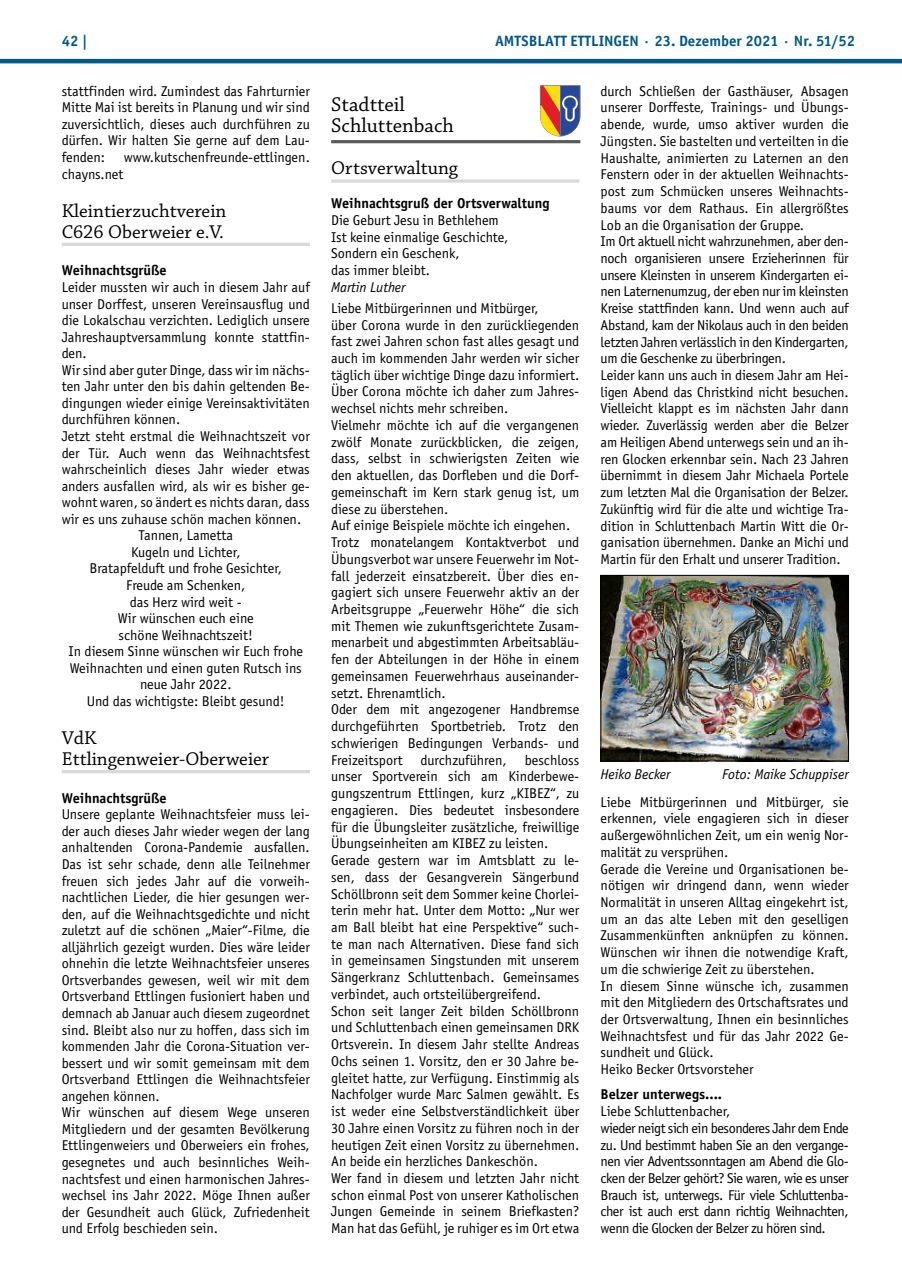
<style>
.page{position:relative;width:902px;height:1280px;background:#fff}
.page>*{position:absolute;margin:0;border:0;box-sizing:border-box;transform-origin:0 0}
.t1{font:21px/21px "Chaparral Pro";color:#000}
.t2{font:19.5px/21px "Chaparral Pro";color:#000}
.t3{font:700 15px "Officina Sans";color:#00588b}
.t4{font:14.25px/16.8px "Officina Sans";color:#000}
.t5{font:14.25px/16.6px "Officina Sans";letter-spacing:-.03em;color:#000}
.t6{font:700 14.25px "Officina Sans";color:#000}
.t7{font:italic 14.25px "Officina Sans";color:#000}
</style>
<div class="page">
<hr style="left:0;top:59px;width:901px;height:4px;background:#00588b">
<hr style="left:62px;top:243px;width:248px;height:3px;background:#d8d8d9">
<hr style="left:62px;top:770px;width:248px;height:3px;background:#d8d8d9">
<hr style="left:331px;top:179px;width:248px;height:4px;background:#e0e0e1">
<hr style="left:331px;top:140px;width:249px;height:3px;background:#5c5b5b">
<svg style="left:540px;top:85px;width:40px;height:51px;background:#a17c6b"></svg>
<img style="left:602px;top:577px;width:244px;height:182px">
<div style="left:600px;top:575px;width:248px;height:186px;border:1px solid #000"></div>
<p class="t3" style="left:62px;top:32px;width:28px">42 |</p>
<p class="t3" style="left:495px;top:32px;width:361px">AMTSBLATT ETTLINGEN · 23. Dezember 2021 · Nr. 51/52</p>
<p class="t4" style="left:62px;top:83px;width:250px;text-align:justify">stattfinden wird. Zumindest das Fahrturnier Mitte Mai ist bereits in Planung und wir sind zuversichtlich, dieses auch durchführen zu dürfen. Wir halten Sie gerne auf dem Lau&shy;fenden:</p>
<p class="t4" style="left:600px;top:83px;width:250px">durch Schließen der Gasthäuser, Absagen unserer Dorffeste, Trainings- und Übungs&shy;abende, wurde, umso aktiver wurden die Jüngsten. Sie bastelten und verteilten in die Haushalte, animierten zu Laternen an den Fenstern oder in der aktuellen Weihnachts&shy;post zum Schmücken unseres Weihnachts&shy;baums vor dem Rathaus. Ein allergrößtes Lob an die Organisation der Gruppe.<br>Im Ort aktuell nicht wahrzunehmen, aber den&shy;noch organisieren unsere Erzieherinnen für unsere Kleinsten in unserem Kindergarten ei&shy;nen Laternenumzug, der eben nur im kleinsten Kreise stattfinden kann. Und wenn auch auf Abstand, kam der Nikolaus auch in den beiden letzten Jahren verlässlich in den Kindergarten, um die Geschenke zu überbringen.<br>Leider kann uns auch in diesem Jahr am Hei&shy;ligen Abend das Christkind nicht besuchen.<br>Vielleicht klappt es im nächsten Jahr dann wieder. Zuverlässig werden aber die Belzer am Heiligen Abend unterwegs sein und an ih&shy;ren Glocken erkennbar sein. Nach 23 Jahren übernimmt in diesem Jahr Michaela Portele zum letzten Mal die Organisation der Belzer.<br>Zukünftig wird für die alte und wichtige Tra&shy;dition in Schluttenbach Martin Witt die Or&shy;ganisation übernehmen. Danke an Michi und Martin für den Erhalt und unserer Tradition.</p>
<h1 class="t1" style="left:331px;top:95px;width:124px">Stadtteil<br>Schluttenbach</h1>
<h2 class="t2" style="left:331px;top:158px;width:128px">Ortsverwaltung</h2>
<p class="t6" style="left:331px;top:194px;width:220px">Weihnachtsgruß der Ortsverwaltung</p>
<p class="t4" style="left:331px;top:212px;width:179px">Die Geburt Jesu in Bethlehem<br>Ist keine einmalige Geschichte,<br>Sondern ein Geschenk,<br>das immer bleibt.</p>
<p class="t7" style="left:331px;top:279px;width:76px">Martin Luther</p>
<p class="t4" style="left:331px;top:300px;width:250px">Liebe Mitbürgerinnen und Mitbürger,<br>über Corona wurde in den zurückliegenden fast zwei Jahren schon fast alles gesagt und auch im kommenden Jahr werden wir sicher täglich über wichtige Dinge dazu informiert.<br>Über Corona möchte ich daher zum Jahres&shy;wechsel nichts mehr schreiben.<br>Vielmehr möchte ich auf die vergangenen zwölf Monate zurückblicken, die zeigen, dass, selbst in schwierigsten Zeiten wie den aktuellen, das Dorfleben und die Dorf&shy;gemeinschaft im Kern stark genug ist, um diese zu überstehen.<br>Auf einige Beispiele möchte ich eingehen.<br>Trotz monatelangem Kontaktverbot und Übungsverbot war unsere Feuerwehr im Not&shy;fall jederzeit einsatzbereit. Über dies en&shy;gagiert sich unsere Feuerwehr aktiv an der Arbeitsgruppe „Feuerwehr Höhe“ die sich mit Themen wie zukunftsgerichtete Zusam&shy;menarbeit und abgestimmten Arbeitsabläu&shy;fen der Abteilungen in der Höhe in einem gemeinsamen Feuerwehrhaus auseinander&shy;setzt. Ehrenamtlich.<br>Oder dem mit angezogener Handbremse durchgeführten Sportbetrieb. Trotz den schwierigen Bedingungen Verbands- und Freizeitsport</p>
<p class="t4" style="left:124px;top:149px;width:187px">www.kutschenfreunde-ettlingen.</p>
<p class="t4" style="left:62px;top:165px;width:63px">chayns.net</p>
<h2 class="t2" style="left:62px;top:201px;width:166px">Kleintierzuchtverein<br>C626 Oberweier e.V.</h2>
<p class="t6" style="left:62px;top:262px;width:107px">Weihnachtsgrüße</p>
<p class="t4" style="left:62px;top:279px;width:250px">Leider mussten wir auch in diesem Jahr auf</p>
<p class="t4" style="left:62px;top:295px;width:250px">unser Dorffest, unseren Vereinsausflug und</p>
<p class="t4" style="left:62px;top:312px;width:250px">die Lokalschau verzichten. Lediglich unsere</p>
<p class="t4" style="left:62px;top:328px;width:250px">Jahreshauptversammlung konnte stattfin-</p>
<p class="t4" style="left:62px;top:345px;width:27px">den.</p>
<p class="t4" style="left:62px;top:362px;width:250px">Wir sind aber guter Dinge, dass wir im nächs-</p>
<p class="t4" style="left:62px;top:378px;width:250px">ten Jahr unter den bis dahin geltenden Be-</p>
<p class="t4" style="left:62px;top:395px;width:250px">dingungen wieder einige Vereinsaktivitäten</p>
<p class="t4" style="left:62px;top:411px;width:120px">durchführen können.</p>
<p class="t4" style="left:62px;top:428px;width:250px">Jetzt steht erstmal die Weihnachtszeit vor</p>
<p class="t4" style="left:62px;top:444px;width:250px">der Tür. Auch wenn das Weihnachtsfest</p>
<p class="t4" style="left:62px;top:461px;width:250px">wahrscheinlich dieses Jahr wieder etwas</p>
<p class="t4" style="left:62px;top:477px;width:250px">anders ausfallen wird, als wir es bisher ge-</p>
<p class="t4" style="left:62px;top:494px;width:250px">wohnt waren, so ändert es nichts daran, dass</p>
<p class="t4" style="left:62px;top:511px;width:241px">wir es uns zuhause schön machen können.</p>
<p class="t4" style="left:138px;top:527px;width:96px">Tannen, Lametta</p>
<p class="t4" style="left:131px;top:544px;width:111px">Kugeln und Lichter,</p>
<p class="t4" style="left:89px;top:560px;width:194px">Bratapfelduft und frohe Gesichter,</p>
<p class="t4" style="left:126px;top:577px;width:120px">Freude am Schenken,</p>
<p class="t4" style="left:130px;top:593px;width:113px">das Herz wird weit -</p>
<p class="t4" style="left:118px;top:610px;width:137px">Wir wünschen euch eine</p>
<p class="t4" style="left:118px;top:626px;width:136px">schöne Weihnachtszeit!</p>
<p class="t4" style="left:68px;top:643px;width:236px">In diesem Sinne wünschen wir Euch frohe</p>
<p class="t4" style="left:70px;top:659px;width:233px">Weihnachten und einen guten Rutsch ins</p>
<p class="t4" style="left:140px;top:676px;width:93px">neue Jahr 2022.</p>
<p class="t4" style="left:87px;top:693px;width:199px">Und das wichtigste: Bleibt gesund!</p>
<h2 class="t2" style="left:62px;top:728px;width:209px">VdK<br>Ettlingenweier-Oberweier</h2>
<p class="t6" style="left:62px;top:789px;width:107px">Weihnachtsgrüße</p>
<p class="t4" style="left:62px;top:806px;width:250px">Unsere geplante Weihnachtsfeier muss lei&shy;der auch dieses Jahr wieder wegen der lang anhaltenden Corona-Pandemie ausfallen.<br>Das ist sehr schade, denn alle Teilnehmer freuen sich jedes Jahr auf die vorweih&shy;nachtlichen Lieder, die hier gesungen wer&shy;den, auf die Weihnachtsgedichte und nicht zuletzt auf die schönen „Maier“-Filme, die alljährlich gezeigt wurden. Dies wäre leider ohnehin die letzte Weihnachtsfeier unseres Ortsverbandes gewesen, weil wir mit dem Ortsverband Ettlingen fusioniert haben und demnach ab Januar auch diesem zugeordnet sind. Bleibt also nur zu hoffen, dass sich im kommenden Jahr die Corona-Situation ver&shy;bessert und wir somit gemeinsam mit dem Ortsverband Ettlingen die Weihnachtsfeier angehen können.<br>Wir wünschen auf diesem Wege unseren Mitgliedern und der gesamten Bevölkerung Ettlingenweiers und Oberweiers ein frohes, gesegnetes und auch besinnliches Weih&shy;nachtsfest und einen harmonischen Jahres&shy;wechsel ins Jahr 2022. Möge Ihnen außer der Gesundheit auch Glück, Zufriedenheit und Erfolg beschieden sein.</p>
<p class="t4" style="left:331px;top:751px;width:250px;text-indent:193px">beschloss unser Sportverein sich am Kinderbewe&shy;gungszentrum Ettlingen, kurz „KIBEZ“, zu engagieren. Dies bedeutet insbesondere für die Übungsleiter zusätzliche, freiwillige Übungseinheiten am KIBEZ zu leisten.<br>Gerade gestern war im Amtsblatt zu le&shy;sen, dass der Gesangverein Sängerbund Schöllbronn seit dem Sommer keine Chorlei&shy;terin mehr hat. Unter dem Motto: „Nur wer am Ball bleibt hat eine Perspektive“ such&shy;te man nach Alternativen. Diese fand sich in gemeinsamen Singstunden mit unserem Sängerkranz Schluttenbach. Gemeinsames verbindet, auch ortsteilübergreifend.<br>Schon seit langer Zeit bilden Schöllbronn und Schluttenbach einen gemeinsamen DRK Ortsverein. In diesem Jahr stellte Andreas Ochs seinen 1. Vorsitz, den er 30 Jahre be&shy;gleitet hatte, zur Verfügung. Einstimmig als Nachfolger wurde Marc Salmen gewählt. Es ist weder eine Selbstverständlichkeit über 30 Jahre einen Vorsitz zu führen noch in der heutigen Zeit einen Vorsitz zu übernehmen.<br>An beide ein herzliches Dankeschön.<br>Wer fand in diesem und letzten Jahr nicht schon einmal Post von unserer Katholischen Jungen Gemeinde in seinem Briefkasten?<br>Man hat das Gefühl, je ruhiger es im Ort etwa</p>
<p class="t4" style="left:420px;top:751px;width:88px">durchzuführen,</p>
<p class="t7" style="left:600px;top:766px;width:71px">Heiko Becker</p>
<p class="t7" style="left:722px;top:766px;width:128px">Foto: Maike Schuppiser</p>
<p class="t4" style="left:600px;top:793px;width:250px">Liebe Mitbürgerinnen und Mitbürger, sie erkennen, viele engagieren sich in dieser außergewöhnlichen Zeit, um ein wenig Nor&shy;malität zu versprühen.<br>Gerade die Vereine und Organisationen be&shy;nötigen wir dringend dann, wenn wieder Normalität in unseren Alltag eingekehrt ist, um an das alte Leben mit den geselligen Zusammenkünften anknüpfen zu können.<br>Wünschen wir ihnen die notwendige Kraft, um die schwierige Zeit zu überstehen.<br>In diesem Sinne wünsche ich, zusammen mit den Mitgliedern des Ortschaftsrates und der Ortsverwaltung, Ihnen ein besinnliches Weihnachtsfest und für das Jahr 2022 Ge&shy;sundheit und Glück.<br>Heiko Becker Ortsvorsteher</p>
<p class="t6" style="left:600px;top:1086px;width:123px">Belzer unterwegs....</p>
<p class="t5" style="left:600px;top:1103px;width:250px">Liebe Schluttenbacher,<br>wieder neigt sich ein besonderes Jahr dem Ende zu. Und bestimmt haben Sie an den vergange&shy;nen vier Adventssonntagen am Abend die Glo&shy;cken der Belzer gehört? Sie waren, wie es unser Brauch ist, unterwegs. Für viele Schluttenba&shy;cher ist auch erst dann richtig Weihnachten, wenn die Glocken der Belzer zu hören sind.</p>
</div>
